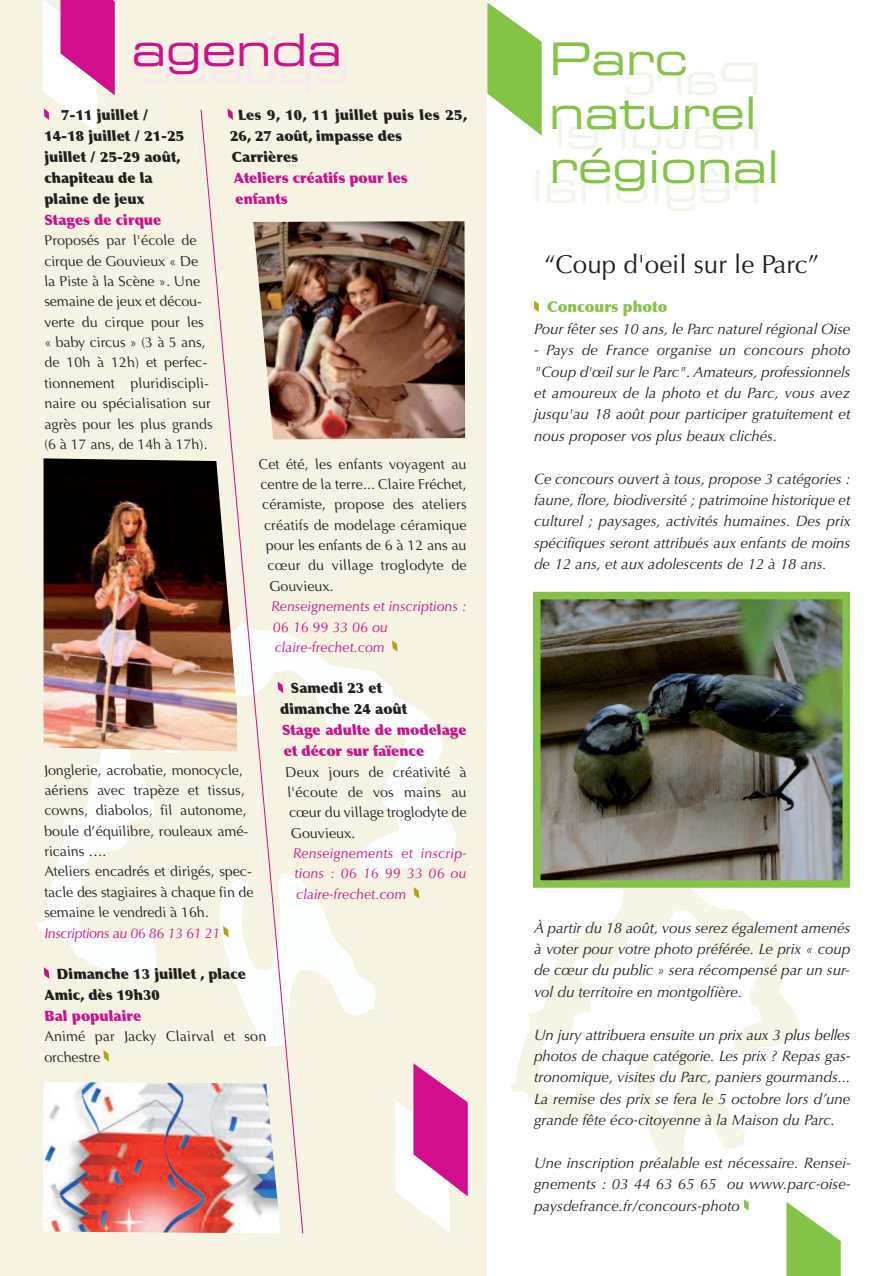
<style>
.page{position:relative;width:893px;height:1276px;background:#fff}
.page>*{position:absolute;margin:0;border:0;box-sizing:border-box;transform-origin:0 0}
.t1{font:45px/54px "Eurostile Extended Two";color:#83c447}
.t2{font:45px "Eurostile Extended Two";letter-spacing:-.625em;color:#d20e8c}
.t3{font:25.95px "Optima";color:#231f20}
.t4{font:italic 15px/21.5px "Optima";color:#231f20;text-align:justify}
.t5{font:900 15px "Optima";color:#83c447}
.t6{font:14.25px/20.4px "Optima";color:#231f20}
.t7{font:900 14.25px/21px "Optima";color:#231f20}
.t8{font:italic 14.25px/20.2px "Optima";color:#d20e8c}
.t9{font:900 14.25px/21px "Optima";color:#d20e8c}
.s1{color:#f9e8f1}
</style>
<div class="page">
<div style="left:0;top:0;width:486px;height:1276px;background:#f6f3e3"></div>
<img style="left:510px;top:887px;width:248px;height:237px">
<img style="left:37px;top:621px;width:358px;height:358px">
<svg style="left:392px;top:640px;width:6px;height:12px"></svg>
<svg style="left:414px;top:887px;width:5px;height:11px"></svg>
<svg style="left:44px;top:967px;width:5px;height:12px"></svg>
<svg style="left:103px;top:1050px;width:6px;height:11px"></svg>
<svg style="left:200px;top:109px;width:104px;height:1125px"></svg>
<img style="left:44px;top:458px;width:192px;height:293px">
<img style="left:253px;top:221px;width:212px;height:218px">
<svg style="left:43px;top:0;width:72px;height:132px"></svg>
<svg style="left:534px;top:301px;width:5px;height:11px"></svg>
<svg style="left:744px;top:1199px;width:5px;height:11px"></svg>
<svg style="left:487px;top:2px;width:55px;height:133px"></svg>
<img style="left:542px;top:601px;width:299px;height:277px">
<div style="left:533px;top:592px;width:317px;height:295px;border:8px solid #83c447"></div>
<svg style="left:786px;top:1202px;width:55px;height:74px"></svg>
<img style="left:43px;top:1082px;width:238px;height:151px">
<svg style="left:395px;top:1063px;width:73px;height:170px"></svg>
<h1 class="t2" style="left:132px;top:34px;width:218px">a<span class="s1">a</span> g<span class="s1">g</span> e<span class="s1">e</span> n<span class="s1">n</span> d<span class="s1">d</span> a<span class="s1">a</span></h1>
<p class="t7" style="left:45px;top:105px;width:143px;text-indent:17px">7-11 juillet /<br>14-18 juillet / 21-25 juillet / 25-29 août, chapiteau de la plaine de jeux</p>
<p class="t9" style="left:45px;top:209px;width:120px">Stages de cirque</p>
<p class="t6" style="left:45px;top:230px;width:171px">Proposés par l'école de cirque de Gouvieux « De la Piste à la Scène ». Une semaine de jeux et décou&shy;verte du cirque pour les « baby circus » (3 à 5 ans, de 10h à 12h) et perfec&shy;tionnement pluridiscipli&shy;naire ou spécialisation sur agrès pour les plus grands (6 à 17 ans, de 14h à 17h).</p>
<p class="t7" style="left:230px;top:105px;width:240px;text-indent:8px">Les 9, 10, 11 juillet puis les 25,<br>26, 27 août, impasse des<br>Carrières</p>
<p class="t9" style="left:234px;top:168px;width:177px">Ateliers créatifs pour les enfants</p>
<p class="t6" style="left:259px;top:454px;width:211px">Cet été, les enfants voyagent au</p>
<p class="t6" style="left:261px;top:474px;width:209px">centre de la terre... Claire Fréchet,</p>
<p class="t6" style="left:263px;top:494px;width:207px">céramiste, propose des ateliers</p>
<p class="t6" style="left:264px;top:515px;width:205px">créatifs de modelage céramique</p>
<p class="t6" style="left:266px;top:535px;width:204px">pour les enfants de 6 à 12 ans au</p>
<p class="t6" style="left:268px;top:555px;width:202px">cœur du village troglodyte de</p>
<p class="t6" style="left:270px;top:576px;width:67px">Gouvieux.</p>
<p class="t8" style="left:271px;top:596px;width:198px">Renseignements et inscriptions :<br>06 16 99 33 06 ou claire-frechet.com</p>
<p class="t7" style="left:280px;top:677px;width:128px;text-indent:11px">Samedi 23 et dimanche 24 août</p>
<p class="t9" style="left:282px;top:719px;width:188px">Stage adulte de modelage et décor sur faïence</p>
<p class="t6" style="left:286px;top:761px;width:184px;text-align:justify">Deux jours de créativité à l'écoute de vos mains au cœur du village troglodyte de Gouvieux.</p>
<p class="t8" style="left:293px;top:843px;width:177px;text-align:justify">Renseignements et inscrip&shy;tions : 06 16 99 33 06 ou claire-frechet.com</p>
<p class="t6" style="left:45px;top:760px;width:212px">Jonglerie, acrobatie, monocycle, aériens avec trapèze et tissus, cowns, diabolos, fil autonome, boule d’équilibre, rouleaux amé&shy;ricains ….<br>Ateliers encadrés et dirigés, spec&shy;tacle des stagiaires à chaque fin de semaine le vendredi à 16h.</p>
<p class="t8" style="left:45px;top:922px;width:179px">Inscriptions au 06 86 13 61 21</p>
<p class="t7" style="left:45px;top:963px;width:205px;text-indent:13px">Dimanche 13 juillet , place<br>Amic, dès 19h30</p>
<p class="t9" style="left:45px;top:1005px;width:100px">Bal populaire</p>
<p class="t6" style="left:45px;top:1026px;width:225px">Animé par Jacky Clairval et son orchestre</p>
<h1 class="t1" style="left:549px;top:36px;width:232px">Parc naturel régional</h1>
<h2 class="t3" style="left:544px;top:250px;width:277px">“Coup d'oeil sur le Parc”</h2>
<p class="t5" style="left:547px;top:298px;width:122px">Concours photo</p>
<p class="t4" style="left:534px;top:318px;width:318px">Pour fêter ses 10 ans, le Parc naturel régional Oise</p>
<p class="t4" style="left:534px;top:339px;width:318px">- Pays de France organise un concours photo "Coup d'œil sur le Parc". Amateurs, professionnels et amoureux de la photo et du Parc, vous avez jusqu'au 18 août pour participer gratuitement et nous proposer vos plus beaux clichés.</p>
<p class="t4" style="left:534px;top:468px;width:318px">Ce concours ouvert à tous, propose 3 catégories : faune, flore, biodiversité ; patrimoine historique et culturel ; paysages, activités humaines. Des prix spécifiques seront attribués aux enfants de moins de 12 ans, et aux adolescents de 12 à 18 ans.</p>
<p class="t4" style="left:534px;top:917px;width:318px">à partir du 18 août, vous serez également amenés à voter pour votre photo préférée. Le prix « coup de cœur du public » sera récompensé par un sur&shy;vol du territoire en montgolfière.</p>
<p class="t4" style="left:534px;top:1024px;width:318px">Un jury attribuera ensuite un prix aux 3 plus belles photos de chaque catégorie. Les prix ? Repas gas&shy;tronomique, visites du Parc, paniers gourmands...<br>La remise des prix se fera le 5 octobre lors d’une grande fête éco-citoyenne à la Maison du Parc.</p>
<p class="t4" style="left:534px;top:1152px;width:318px">Une inscription préalable est nécessaire. Rensei&shy;gnements : 03 44 63 65 65 ou www.parc-oise&shy;paysdefrance.fr/concours-photo</p>
</div>
